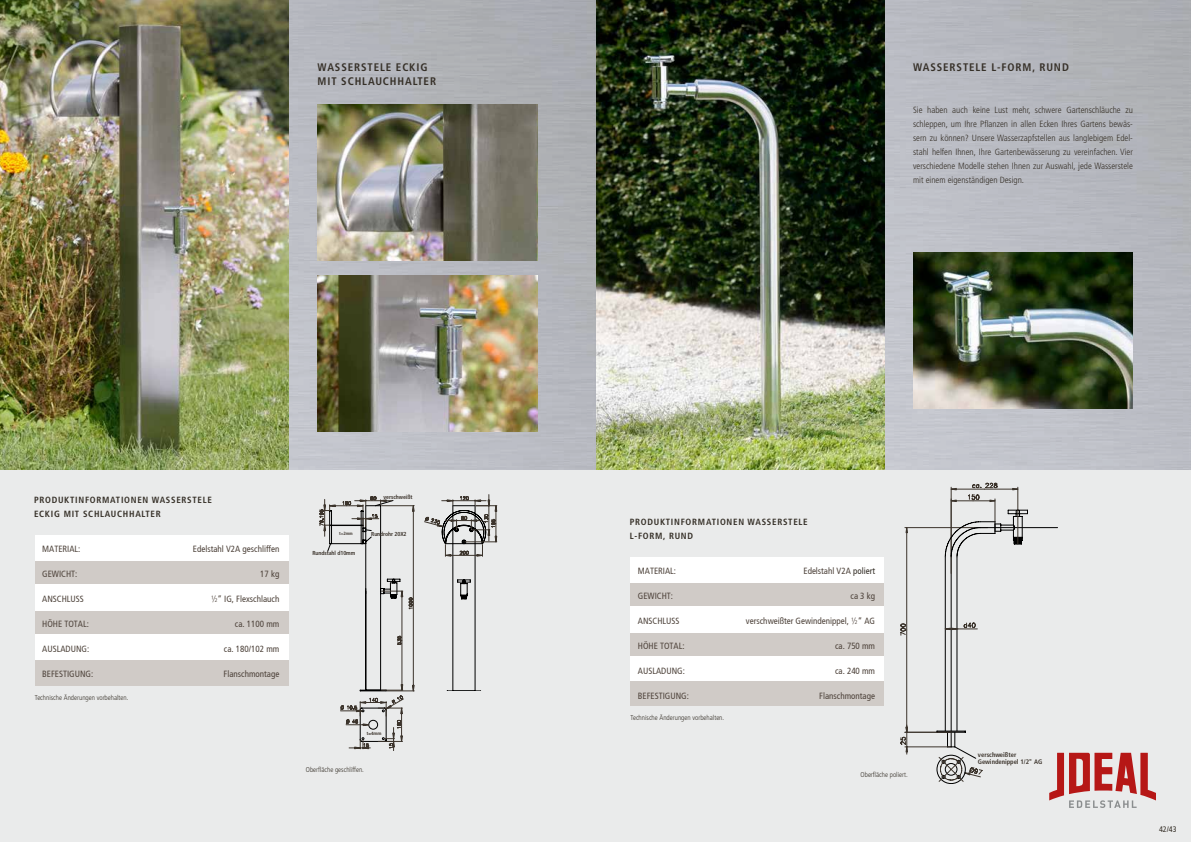
<style>
.page{position:relative;width:1191px;height:842px;background:#fff}
.page>*{position:absolute;margin:0;border:0;box-sizing:border-box;transform-origin:0 0}
.t1{font:700 condensed 11px/14px "Frutiger";letter-spacing:.08em;color:#363028}
.t2{font:300 condensed 9px/14px "Frutiger";color:#363028;text-align:justify}
.t3{font:condensed 9px "Frutiger";color:#50453d}
.t4{font:700 condensed 9px/14px "Frutiger";letter-spacing:.08em;color:#363028}
.t5{font:condensed 8px "Frutiger";color:#363028}
.t6{font:300 condensed 7px "Frutiger";color:#363028}
.t7{font:700 condensed 6.5px/7.3px "Frutiger";letter-spacing:-.005em;color:#3c342c}
.t8{font:700 condensed 5.8px "Frutiger";letter-spacing:-.015em;color:#3c342c}
.t9{font:700 condensed 4.5px "Frutiger";color:#3c342c}
.t10{font:700 4.5px "Helvetica";color:#3c342c}
.s1{font-weight:300}
.s2{color:#363028}
</style>
<div class="page">
<div style="left:0;top:469px;width:1191px;height:373px;background:#eaebeb"></div>
<img style="left:884px;top:0;width:307px;height:469px">
<img style="left:595px;top:0;width:289px;height:469px">
<svg style="left:1049px;top:753px;width:107px;height:55px"></svg>
<div style="left:630px;top:557px;width:254px;height:124px;background:#fff"></div>
<div style="left:630px;top:583px;width:254px;height:23px;background:#d0cbc7"></div>
<div style="left:630px;top:633px;width:254px;height:23px;background:#d0cbc7"></div>
<div style="left:630px;top:681px;width:254px;height:25px;background:#d0cbc7"></div>
<img style="left:913px;top:252px;width:219px;height:156px">
<hr style="left:905px;top:527px;width:82px;height:1px;background:#3c342c">
<hr style="left:906px;top:630px;width:1px;height:102px;background:#3c342c">
<hr style="left:906px;top:528px;width:1px;height:102px;background:#3c342c">
<svg style="left:900px;top:624px;width:5px;height:11px"></svg>
<svg style="left:936px;top:731px;width:46px;height:53px"></svg>
<hr style="left:951px;top:557px;width:1px;height:174px;background:#000">
<hr style="left:956px;top:557px;width:1px;height:174px;background:#000">
<hr style="left:945px;top:557px;width:1px;height:174px;background:#000">
<hr style="left:905px;top:732px;width:46px;height:1px;background:#3c342c">
<hr style="left:905px;top:747px;width:46px;height:1px;background:#3c342c">
<svg style="left:900px;top:725px;width:7px;height:29px"></svg>
<hr style="left:995px;top:527px;width:62px;height:1px;background:#000">
<hr style="left:945px;top:629px;width:32px;height:1px;background:#3c342c">
<svg style="left:945px;top:623px;width:30px;height:7px"></svg>
<hr style="left:951px;top:487px;width:1px;height:86px;background:#3c342c">
<svg style="left:944px;top:483px;width:83px;height:75px"></svg>
<div style="left:0;top:0;width:595px;height:469px;background:linear-gradient(to bottom,#acaeb3,#bec0c7)"></div>
<img style="left:0;top:0;width:289px;height:469px">
<img style="left:317px;top:105px;width:220px;height:155px">
<img style="left:317px;top:276px;width:220px;height:155px">
<div style="left:35px;top:535px;width:253px;height:125px;background:#fff"></div>
<div style="left:35px;top:561px;width:253px;height:23px;background:#d0cbc7"></div>
<div style="left:35px;top:612px;width:253px;height:22px;background:#d0cbc7"></div>
<div style="left:35px;top:660px;width:253px;height:26px;background:#d0cbc7"></div>
<svg style="left:319px;top:494px;width:178px;height:257px"></svg>
<div style="left:418px;top:692px;width:99px;height:58px;background:#eaebeb"></div>
<p class="t1" style="left:317px;top:60px;width:120px">WASSERSTELE ECKIG<br>MIT SCHLAUCHHALTER</p>
<p class="t4" style="left:34px;top:493px;width:179px">PRODUKTINFORMATIONEN WASSERSTELE<br>ECKIG MIT SCHLAUCHHALTER</p>
<p class="t3" style="left:42px;top:544px;width:40px">MATERIAL:</p>
<p class="t3" style="left:193px;top:544px;width:88px">Edelstahl V2A geschliffen</p>
<p class="t3" style="left:42px;top:569px;width:37px">GEWICHT:</p>
<p class="t3" style="left:260px;top:569px;width:21px">17 kg</p>
<p class="t3" style="left:42px;top:594px;width:43px">ANSCHLUSS</p>
<p class="t3" style="left:211px;top:594px;width:70px"><span class="s1">½</span>“ IG, Flexschlauch</p>
<p class="t3" style="left:42px;top:619px;width:48px">HÖHE TOTAL:</p>
<p class="t3" style="left:235px;top:619px;width:46px">ca. 1100 mm</p>
<p class="t3" style="left:42px;top:644px;width:48px">AUSLADUNG:</p>
<p class="t3" style="left:224px;top:644px;width:57px">ca. 180/102 mm</p>
<p class="t3" style="left:42px;top:669px;width:53px">BEFESTIGUNG:</p>
<p class="t3" style="left:223px;top:669px;width:57px">Flanschmontage</p>
<p class="t6" style="left:35px;top:693px;width:95px">Technische Änderungen vorbehalten.</p>
<p class="t8" style="left:383px;top:494px;width:30px">verschweißt</p>
<p class="t9" style="left:339px;top:531px;width:15px">t=2mm</p>
<p class="t8" style="left:371px;top:530px;width:37px">Rundrohr 20X2</p>
<p class="t8" style="left:312px;top:550px;width:44px">Rundstahl d10mm</p>
<p class="t10" style="left:367px;top:729px;width:16px">t=4mm</p>
<p class="t6" style="left:306px;top:765px;width:60px">Oberfläche geschliffen.</p>
<p class="t1" style="left:913px;top:60px;width:157px">WASSERSTELE L-FORM, RUND</p>
<p class="t2" style="left:913px;top:103px;width:221px">Sie haben auch keine Lust mehr, schwere Gartenschläuche zu schleppen, um Ihre Pflanzen in allen Ecken Ihres Gartens bewäs&shy;sern zu können? Unsere Wasserzapfstellen aus langlebigem Edel&shy;stahl helfen Ihnen, Ihre Gartenbewässerung zu vereinfachen. Vier verschiedene Modelle stehen Ihnen zur Auswahl, jede Wasserstele mit einem eigenständigen Design.</p>
<p class="t4" style="left:630px;top:515px;width:179px">PRODUKTINFORMATIONEN WASSERSTELE<br>L-FORM, RUND</p>
<p class="t3" style="left:638px;top:565px;width:40px">MATERIAL:</p>
<p class="t3" style="left:803px;top:565px;width:73px">Edelstahl V2A <span class="s2">poliert</span></p>
<p class="t3" style="left:638px;top:590px;width:37px">GEWICHT:</p>
<p class="t3" style="left:850px;top:590px;width:26px">ca 3 kg</p>
<p class="t3" style="left:638px;top:615px;width:43px">ANSCHLUSS</p>
<p class="t3" style="left:746px;top:615px;width:131px">verschweißter Gewindenippel, <span class="s1">½</span>“ AG</p>
<p class="t3" style="left:638px;top:640px;width:48px">HÖHE TOTAL:</p>
<p class="t3" style="left:835px;top:640px;width:42px">ca. 750 mm</p>
<p class="t3" style="left:638px;top:665px;width:48px">AUSLADUNG:</p>
<p class="t3" style="left:835px;top:665px;width:42px">ca. 240 mm</p>
<p class="t3" style="left:638px;top:690px;width:53px">BEFESTIGUNG:</p>
<p class="t3" style="left:819px;top:690px;width:57px">Flanschmontage</p>
<p class="t6" style="left:630px;top:713px;width:95px">Technische Änderungen vorbehalten.</p>
<p class="t6" style="left:860px;top:771px;width:49px">Oberfläche poliert.</p>
<p class="t7" style="left:977px;top:751px;width:66px">verschweißter<br>Gewindenippel 1/2" AG</p>
<p class="t5" style="left:1159px;top:825px;width:19px">42/43</p>
</div>
